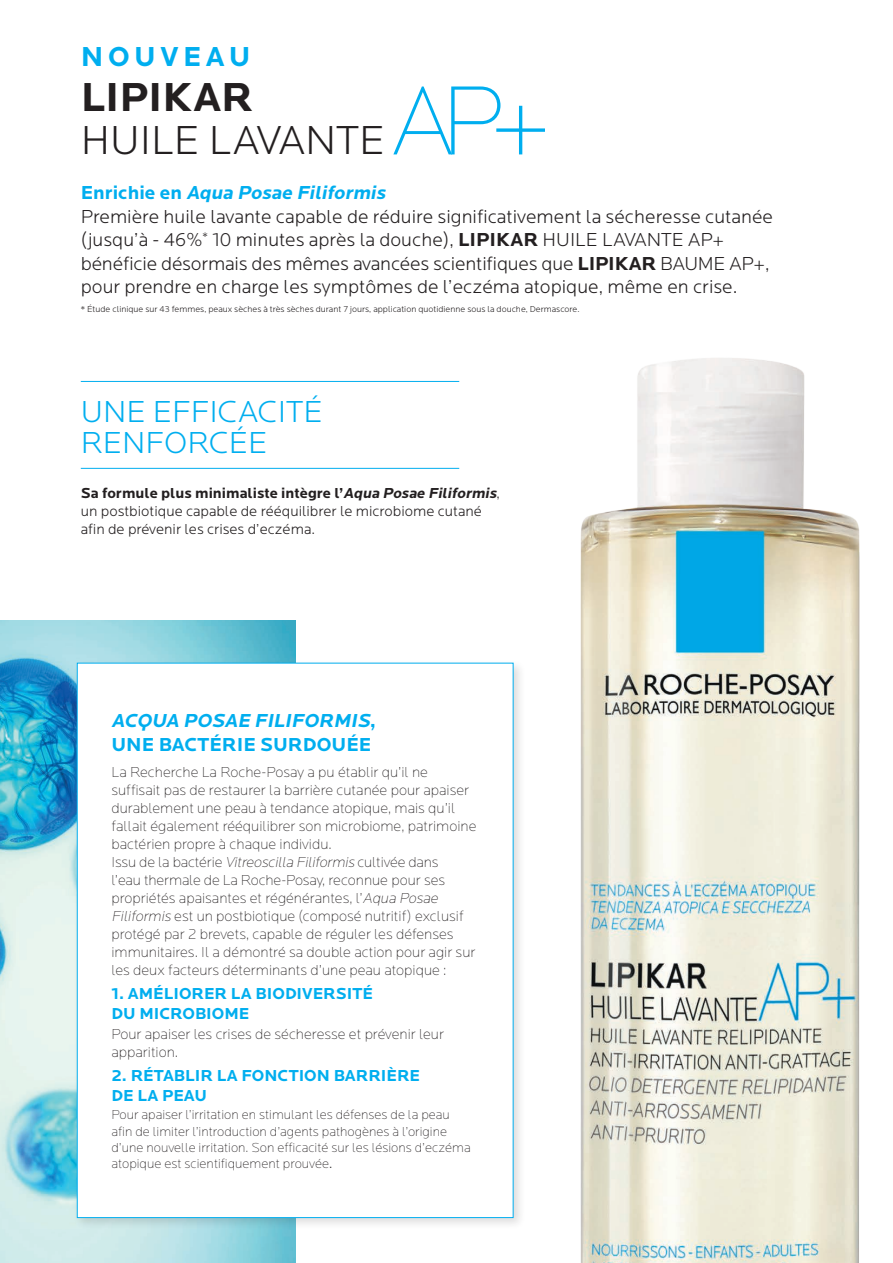
<style>
.page{position:relative;width:893px;height:1263px;background:#fff}
.page>*{position:absolute;margin:0;border:0;box-sizing:border-box;transform-origin:0 0}
.t1{font:200 102px "Locator";color:#00aeef}
.t2{font:300 42px/43.2px "Locator";color:#231f20}
.t3{font:300 31.5px "Locator";color:#00aeef}
.t4{font:700 28.5px "Locator";letter-spacing:.16em;color:#00aeef}
.t5{font:300 19.5px/23.4px "Locator";color:#231f20}
.t6{font:italic 700 19.5px/23.4px "Locator";color:#00aeef}
.t7{font:700 16.5px/19.8px "Locator";color:#00aeef}
.t8{font:200 15px/18px "Locator";color:#231f20}
.t9{font:300 15px/18px "Locator";color:#231f20}
.t10{font:200 13.5px/16.2px "Locator";color:#231f20}
.t11{font:300 9px "Locator";color:#231f20}
.s1{font-weight:700}
.s2{font-style:normal}
.s3{font-weight:700;font-style:italic}
.s4{font-style:italic}
.s5{font-weight:300}
</style>
<div class="page">
<img style="left:580px;top:358px;width:280px;height:905px">
<hr style="left:81px;top:381px;width:378px;height:1px;background:#00aeef">
<img style="left:0;top:621px;width:295px;height:642px">
<div style="left:73px;top:659px;width:453px;height:571px;background:#231f20;opacity:.15"></div>
<div style="left:77px;top:663px;width:436px;height:554px;background:#fff"></div>
<hr style="left:81px;top:468px;width:378px;height:1px;background:#00aeef">
<p class="t4" style="left:81px;top:40px;width:171px">NOUVEAU</p>
<p class="t2" style="left:81px;top:77px;width:306px"><span class="s1">LIPIKAR<br></span>HUILE LAVANTE</p>
<p class="t1" style="left:391px;top:69px;width:161px">AP+</p>
<p class="t6" style="left:81px;top:182px;width:310px"><span class="s2">E n r i c h i e e n</span> Aqua Posae Filiformis</p>
<p class="t5" style="left:81px;top:205px;width:694px">Première huile lavante capable de réduire significativement la sécheresse cutanée (jusqu’à - 46%<sup>*</sup> 10 minutes après la douche), <span class="s1">LIPIKAR</span> HUILE LAVANTE AP+ bénéficie désormais des mêmes avancées scientifiques que <span class="s1">LIPIKAR</span> BAUME AP+, pour prendre en charge les symptômes de l’eczéma atopique, même en crise.</p>
<p class="t11" style="left:81px;top:305px;width:500px">* Étude clinique sur 43 femmes, peaux sèches à très sèches durant 7 jours, application quotidienne sous la douche, Dermascore.</p>
<p class="t3" style="left:81px;top:395px;width:244px">UNE EFFICACITÉ</p>
<p class="t3" style="left:81px;top:426px;width:188px">RENFORCÉE</p>
<p class="t9" style="left:81px;top:484px;width:421px"><span class="s1">Sa formule plus minimaliste intègre l’</span><span class="s3">Aqua Posae Filiformis</span>, un postbiotique capable de rééquilibrer le microbiome cutané afin de prévenir les crises d’eczéma.</p>
<p class="t6" style="left:111px;top:709px;width:266px">ACQUA POSAE FILIFORMIS<span class="s2">,<br>UNE BACTÉRIE SURDOUÉE</span></p>
<p class="t8" style="left:111px;top:764px;width:367px">La Recherche La Roche-Posay a pu établir qu’il ne suffisait pas de restaurer la barrière cutanée pour apaiser durablement une peau à tendance atopique, mais qu’il fallait également rééquilibrer son microbiome, patrimoine bactérien propre à chaque individu.</p>
<p class="t8" style="left:111px;top:854px;width:365px">Issu de la bactérie <span class="s4">Vitreoscilla Filiformis</span> cultivée dans<br>l’eau thermale de La Roche-Posay, reconnue pour ses propriétés apaisantes et régénérantes, l’<span class="s4">Aqua Posae Filiformis</span> est un postbiotique (composé nutritif) exclusif protégé par 2 brevets, capable de réguler les défenses immunitaires. Il a démontré sa double action pour agir sur les deux facteurs déterminants d’une peau atopique :</p>
<p class="t7" style="left:111px;top:984px;width:263px">1. AMÉLIORER LA BIODIVERSITÉ<br>DU MICROBIOME</p>
<p class="t8" style="left:111px;top:1026px;width:334px">Pour apaiser les crises de sécheresse et prévenir leur apparition.</p>
<p class="t7" style="left:111px;top:1066px;width:310px">2. RÉTABLIR LA FONCTION BARRIÈRE<br>DE LA PEAU</p>
<p class="t10" style="left:111px;top:1107px;width:361px">Pour apaiser l’irritation en stimulant les défenses de la peau afin de limiter l’introduction d’agents pathogènes à l’origine d’une nouvelle irritation. Son efficacité sur les lésions d’eczéma atopique est scientifiquement prouvée<span class="s5">.</span></p>
</div>
